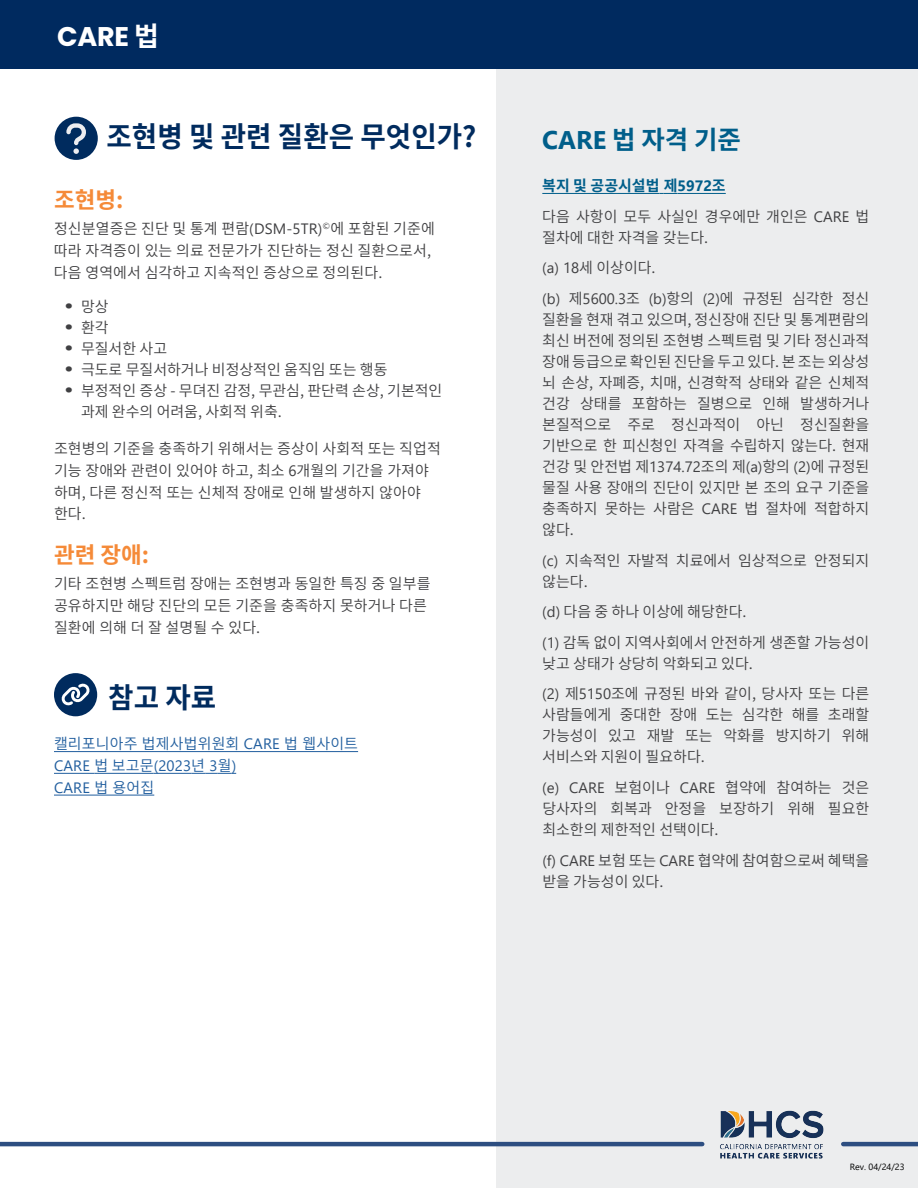
<style>
.page{position:relative;width:918px;height:1188px;background:#fff}
.page>*{position:absolute;margin:0;border:0;box-sizing:border-box;transform-origin:0 0}
.t1{font:700 33px "Segoe UI";color:#404042}
.t2{font:700 28.5px "Source Han Sans K";color:#002b5e}
.t3{font:700 27px "Poppins";color:#fff}
.t4{font:700 25.5px "Source Han Sans K";color:#005e8a}
.t5{font:700 22.5px "Source Han Sans K";color:#f58a38}
.t6{font:15px/21px "Source Han Sans K";color:#404042}
.t7{font:15px "Segoe UI";letter-spacing:.01em;color:#215e9e}
.t8{font:15px "Source Han Sans K";letter-spacing:.01em;color:#215e9e}
.t9{font:700 15px "Source Han Sans K";color:#005e8a}
.t10{font:9px "Segoe UI";color:#000}
.s1{font-family:"Source Han Sans K"}
.s2{font-family:"Segoe UI"}
</style>
<div class="page">
<div style="left:497px;top:68px;width:421px;height:1120px;background:#ecedee"></div>
<div style="left:0;top:0;width:918px;height:68px;background:#002a5f"></div>
<div style="left:55px;top:117px;width:43px;height:43px;background:#002b5e;border-radius:50%"></div>
<svg style="left:66px;top:123px;width:20px;height:31px"></svg>
<div style="left:54px;top:673px;width:43px;height:43px;background:#002b5e;border-radius:50%"></div>
<svg style="left:61px;top:683px;width:29px;height:23px"></svg>
<hr style="left:54px;top:751px;width:304px;height:1px;background:#215e9e">
<hr style="left:54px;top:773px;width:40px;height:1px;background:#215e9e">
<hr style="left:94px;top:773px;width:60px;height:1px;background:#215e9e">
<hr style="left:154px;top:773px;width:37px;height:1px;background:#215e9e">
<svg style="left:191px;top:773px;width:45px;height:1px"></svg>
<hr style="left:54px;top:795px;width:100px;height:1px;background:#215e9e">
<hr style="left:542px;top:193px;width:118px;height:1px;background:#005e8a">
<svg style="left:660px;top:193px;width:17px;height:1px"></svg>
<hr style="left:677px;top:193px;width:35px;height:1px;background:#005e8a">
<svg style="left:712px;top:193px;width:14px;height:1px"></svg>
<hr style="left:0;top:1142px;width:702px;height:4px;background:#2d4e81">
<hr style="left:843px;top:1142px;width:75px;height:4px;background:#2d4e81">
<img style="left:719px;top:1108px;width:106px;height:52px">
<h3 class="t3" style="left:57px;top:21px;width:103px">CARE <span class="s1">법</span></h3>
<h2 class="t2" style="left:106px;top:121px;width:371px">조현병 및 관련 질환은 무엇인가?</h2>
<h3 class="t5" style="left:54px;top:187px;width:71px">조현병:</h3>
<p class="t6" style="left:54px;top:218px;width:382px;line-height:21.8px">정신분열증은 진단 및 통계 편람<span class="s2">(DSM-5TR)</span><sup>©</sup>에 포함된 기준에 따라 자격증이 있는 의료 전문가가 진단하는 정신 질환으로서, 다음 영역에서 심각하고 지속적인 증상으로 정의된다.</p>
<p class="t6" style="left:64px;top:297px;width:46px"><sup>.</sup> 망상</p>
<p class="t6" style="left:64px;top:318px;width:46px"><sup>.</sup> 환각</p>
<p class="t1" style="left:64px;top:307px;width:10px">.</p>
<p class="t6" style="left:81px;top:339px;width:88px">무질서한 사고</p>
<p class="t6" style="left:64px;top:360px;width:325px"><sup>.</sup> 극도로 무질서하거나 비정상적인 움직임 또는 행동</p>
<p class="t6" style="left:81px;top:381px;width:363px;text-indent:-16px"><sup>.</sup> 부정적인 증상 - 무뎌진 감정, 무관심, 판단력 손상, 기본적인 과제 완수의 어려움, 사회적 위축.</p>
<p class="t6" style="left:54px;top:438px;width:389px;line-height:21.8px">조현병의 기준을 충족하기 위해서는 증상이 사회적 또는 직업적 기능 장애와 관련이 있어야 하고, 최소 <span class="s2">6</span>개월의 기간을 가져야 하며, 다른 정신적 또는 신체적 장애로 인해 발생하지 않아야 한다.</p>
<h3 class="t5" style="left:54px;top:542px;width:97px">관련 장애:</h3>
<p class="t6" style="left:54px;top:573px;width:378px;line-height:21.8px">기타 조현병 스펙트럼 장애는 조현병과 동일한 특징 중 일부를 공유하지만 해당 진단의 모든 기준을 충족하지 못하거나 다른 질환에 의해 더 잘 설명될 수 있다.</p>
<h2 class="t2" style="left:108px;top:681px;width:110px">참고 자료</h2>
<p class="t8" style="left:54px;top:735px;width:306px">캘리포니아주 법제사법위원회 <span class="s2">CARE</span> 법 웹사이트</p>
<p class="t7" style="left:54px;top:752px;width:184px">CARE <span class="s1">법 보고문</span>(2023<span class="s1">년</span> 3<span class="s1">월</span>)</p>
<p class="t7" style="left:54px;top:773px;width:102px">CARE <span class="s1">법 용어집</span></p>
<h1 class="t4" style="left:542px;top:125px;width:200px"><span class="s2">CARE</span> 법 자격 기준</h1>
<p class="t9" style="left:542px;top:177px;width:185px">복지 및 공공시설법 제<span class="s2">5972</span>조</p>
<p class="t6" style="left:542px;top:206px;width:329px">다음 사항이 모두 사실인 경우에만 개인은 <span class="s2">CARE</span> 법 절차에 대한 자격을 갖는다.</p>
<p class="t6" style="left:542px;top:258px;width:115px"><span class="s2">(a) 18</span>세 이상이다.</p>
<p class="t6" style="left:542px;top:288px;width:329px;text-align:justify"><span class="s2">(b)</span> 제<span class="s2">5600.3</span>조 <span class="s2">(b)</span>항의 <span class="s2">(2)</span>에 규정된 심각한 정신 질환을 현재 겪고 있으며, 정신장애 진단 및 통계편람의 최신 버전에 정의된 조현병 스펙트럼 및 기타 정신과적 장애 등급으로 확인된 진단을 두고 있다. 본 조는 외상성 뇌 손상, 자폐증, 치매, 신경학적 상태와 같은 신체적 건강 상태를 포함하는 질병으로 인해 발생하거나 본질적으로 주로 정신과적이 아닌 정신질환을 기반으로 한 피신청인 자격을 수립하지 않는다. 현재 건강 및 안전법 제<span class="s2">1374.72</span>조의 제<span class="s2">(a)</span>항의 <span class="s2">(2)</span>에 규정된 물질 사용 장애의 진단이 있지만 본 조의 요구 기준을 충족하지 못하는 사람은 <span class="s2">CARE</span> 법 절차에 적합하지 않다.</p>
<p class="t6" style="left:542px;top:550px;width:328px"><span class="s2">(c)</span> 지속적인 자발적 치료에서 임상적으로 안정되지 않는다.</p>
<p class="t6" style="left:542px;top:602px;width:206px"><span class="s2">(d)</span> 다음 중 하나 이상에 해당한다.</p>
<p class="t6" style="left:542px;top:632px;width:329px"><span class="s2">(1)</span> 감독 없이 지역사회에서 안전하게 생존할 가능성이 낮고 상태가 상당히 악화되고 있다.</p>
<p class="t6" style="left:542px;top:684px;width:329px;text-align:justify"><span class="s2">(2)</span> 제<span class="s2">5150</span>조에 규정된 바와 같이, 당사자 또는 다른 사람들에게 중대한 장애 도는 심각한 해를 초래할 가능성이 있고 재발 또는 악화를 방지하기 위해 서비스와 지원이 필요하다.</p>
<p class="t6" style="left:542px;top:777px;width:329px;text-align:justify"><span class="s2">(e) CARE</span> 보험이나 <span class="s2">CARE</span> 협약에 참여하는 것은 당사자의 회복과 안정을 보장하기 위해 필요한 최소한의 제한적인 선택이다.</p>
<p class="t6" style="left:542px;top:850px;width:329px"><span class="s2">(f) CARE</span> 보험 또는 <span class="s2">CARE</span> 협약에 참여함으로써 혜택을 받을 가능성이 있다.</p>
<p class="t10" style="left:850px;top:1159px;width:56px">Rev. 04/24/23</p>
</div>
